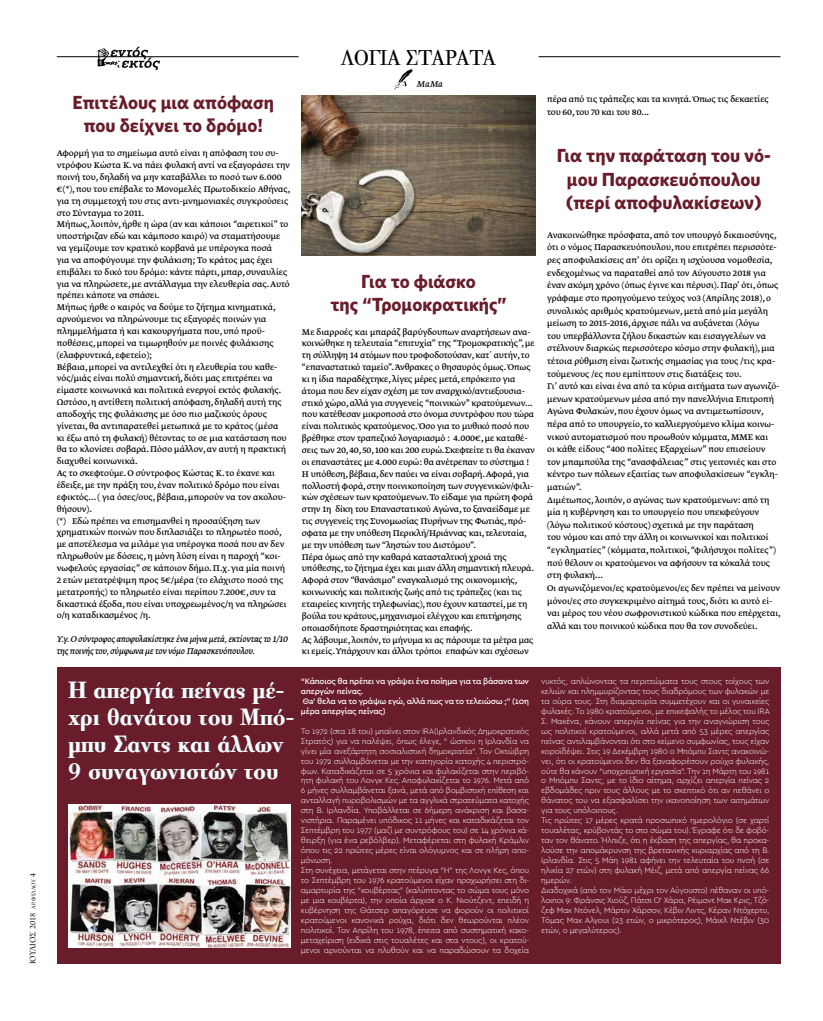
<style>
.page{position:relative;width:823px;height:1021px;background:#fff}
.page>*{position:absolute;margin:0;border:0;box-sizing:border-box;transform-origin:0 0}
.t1{font:700 25px/27px "PF Bodoni Text";color:#fff}
.t2{font:23px "PF Bodoni Text";letter-spacing:-.03em;color:#000}
.t3{font:700 19px/22.9px "Whitney";color:#691c29;text-align:center}
.t4{font:10px "Greta Text Pro Italic Plus";letter-spacing:-.015em;color:#000}
.t5{font:10px "Greta Text Pro Ita Min";color:#000}
.t6{font:9.8px/11.8px "Greta Text Pro";color:#000}
.t7{font:9.8px "Greta Text Pro Italic Plus";letter-spacing:-.015em;color:#000}
.t8{font:9px "Arno Pro Display";color:#000}
.t9{font:300 8.3px/10px "Cera PRO";letter-spacing:-.025em;color:#fff}
.t10{font:500 8.3px/10px "Cera PRO";letter-spacing:-.025em;color:#fff}
.s1{font-size:6px}
.s2{font-size:10px}
</style>
<div class="page">
<svg style="left:97px;top:47px;width:63px;height:23px"></svg>
<hr style="left:57px;top:56px;width:241px;height:1px;background:#000">
<hr style="left:538px;top:56px;width:242px;height:1px;background:#000">
<img style="left:302px;top:95px;width:233px;height:160px">
<div style="left:57px;top:667px;width:723px;height:297px;background:#691c29"></div>
<img style="left:69px;top:804px;width:221px;height:143px">
<svg style="left:394px;top:69px;width:18px;height:21px"></svg>
<p class="t8" style="left:28px;top:964px;width:92px;rotate:-90deg">ΙΟΥΛΙΟΣ 2018 <span class="s1">ΑΡ. ΦΥΛΛΟΥ</span> 4</p>
<h2 class="t2" style="left:340px;top:45px;width:157px">Λόγια Σταράτα</h2>
<h3 class="t3" style="left:73px;top:91px;width:203px">Επιτέλους μια απόφαση που δείχνει το δρόμο!</h3>
<p class="t6" style="left:57px;top:148px;width:235px">Αφορμή για το σημείωμα αυτό είναι η απόφαση του συ&shy;ντρόφου Κώστα Κ. να πάει φυλακή αντί να εξαγοράσει την ποινή του, δηλαδή να μην καταβάλλει το ποσό των 6.000 €(*), που του επέβαλε το Μονομελές Πρωτοδικείο Αθήνας, για τη συμμετοχή του στις αντι-μνημονιακές συγκρούσεις στο Σύνταγμα το 2011.<br>Μήπως, λοιπόν, ήρθε η ώρα (αν και κάποιοι “αιρετικοί” το υποστήριζαν εδώ και κάμποσο καιρό) να σταματήσουμε να γεμίζουμε τον κρατικό κορβανά με υπέρογκα ποσά<br>για να αποφύγουμε την φυλάκιση; Το κράτος μας έχει επιβάλει το δικό του δρόμο: κάντε πάρτι, μπαρ, συναυλίες για να πληρώσετε, με αντάλλαγμα την ελευθερία σας. Αυτό πρέπει κάποτε να σπάσει.<br>Μήπως ήρθε ο καιρός να δούμε το ζήτημα κινηματικά, αρνούμενοι να πληρώνουμε τις εξαγορές ποινών για πλημμελήματα ή και κακουργήματα που, υπό προϋ&shy;ποθέσεις, μπορεί να τιμωρηθούν με ποινές φυλάκισης (ελαφρυντικά, εφετείο);<br>Βέβαια, μπορεί να αντιλεχθεί ότι η ελευθερία του καθε&shy;νός/μιάς είναι πολύ σημαντική, διότι μας επιτρέπει να είμαστε κοινωνικά και πολιτικά ενεργοί εκτός φυλακής.<br>Ωστόσο, η αντίθετη πολιτική απόφαση, δηλαδή αυτή της αποδοχής της φυλάκισης με όσο πιο μαζικούς όρους γίνεται, θα αντιπαρατεθεί μετωπικά με το κράτος (μέσα<br>κι έξω από τη φυλακή) θέτοντας το σε μια κατάσταση που θα το κλονίσει σοβαρά. Πόσο μάλλον, αν αυτή η πρακτική διαχυθεί κοινωνικά.<br>Ας το σκεφτούμε. Ο σύντροφος Κώστας Κ. το έκανε και έδειξε, με την πράξη του, έναν πολιτικό δρόμο που είναι εφικτός... ( για όσες/ους, βέβαια, μπορούν να τον ακολου&shy;θήσουν).<br>(*) Εδώ πρέπει να επισημανθεί η προσαύξηση των χρηματικών ποινών που διπλασιάζει το πληρωτέο ποσό, με αποτέλεσμα να μιλάμε για υπέρογκα ποσά που αν δεν πληρωθούν με δόσεις, η μόνη λύση είναι η παροχή “κοι&shy;νωφελούς εργασίας” σε κάποιον δήμο. Π.χ. για μία ποινή 2 ετών μετατρέψιμη προς 5€/μέρα (το ελάχιστο ποσό της μετατροπής) το πληρωτέο είναι περίπου 7.200€, συν τα δικαστικά έξοδα, που είναι υποχρεωμένος/η να πληρώσει ο/η καταδικασμένος /η.</p>
<p class="t7" style="left:57px;top:633px;width:232px">Υ.γ. Ο σύντροφος αποφυλακίστηκε ένα μήνα μετά, <span class="s2">εκτίοντας το 1/10</span></p>
<p class="t4" style="left:57px;top:645px;width:199px">της ποινής του, σύμφωνα με τον νόμο Παρασκευόπουλου.</p>
<p class="t5" style="left:416px;top:77px;width:28px">ΜaMa</p>
<h3 class="t3" style="left:330px;top:269px;width:178px">Για το φιάσκο<br>της “Τρομοκρατικής”</h3>
<p class="t6" style="left:302px;top:326px;width:234px">Με διαρροές και μπαράζ βαρύγδουπων αναρτήσεων ανα&shy;κοινώθηκε η τελευταία “επιτυχία” της “Τρομοκρατικής”, με τη σύλληψη 14 ατόμων που τροφοδοτούσαν, κατ΄ αυτήν, το “επαναστατικό ταμείο”. Άνθρακες ο θησαυρός όμως. Όπως κι η ίδια παραδέχτηκε, λίγες μέρες μετά, επρόκειτο για άτομα που δεν είχαν σχέση με τον αναρχικό/αντιεξουσια&shy;στικό χώρο, αλλά για συγγενείς “ποινικών” κρατούμενων... που κατέθεσαν μικροποσά στο όνομα συντρόφου που τώρα είναι πολιτικός κρατούμενος. Όσο για το μυθικό ποσό που βρέθηκε στον τραπεζικό λογαριασμό : 4.000€, με καταθέ&shy;σεις των 20, 40, 50, 100 και 200 ευρώ. Σκεφτείτε τι θα έκαναν οι επαναστάτες με 4.000 ευρώ: θα ανέτρεπαν το σύστημα !<br>Η υπόθεση, βέβαια, δεν παύει να είναι σοβαρή. Αφορά, για πολλοστή φορά, στην ποινικοποίηση των συγγενικών/φιλι&shy;κών σχέσεων των κρατούμενων. Το είδαμε για πρώτη φορά στην 1η δίκη του Επαναστατικού Αγώνα, το ξαναείδαμε με τις συγγενείς της Συνομωσίας Πυρήνων της Φωτιάς, πρό&shy;σφατα με την υπόθεση Περικλή/Ηριάννας και, τελευταία, με την υπόθεση των “ληστών του Διστόμου”.<br>Πέρα όμως από την καθαρά κατασταλτική χροιά της υπόθεσης, το ζήτημα έχει και μιαν άλλη σημαντική πλευρά.<br>Αφορά στον “θανάσιμο” εναγκαλισμό της οικονομικής, κοινωνικής και πολιτικής ζωής από τις τράπεζες (και τις εταιρείες κινητής τηλεφωνίας), που έχουν καταστεί, με τη βούλα του κράτους, μηχανισμοί ελέγχου και επιτήρησης οποιασδήποτε δραστηριότητας και επαφής.<br>Ας λάβουμε, λοιπόν, το μήνυμα κι ας πάρουμε τα μέτρα μας κι εμείς. Υπάρχουν και άλλοι τρόποι επαφών και σχέσεων</p>
<p class="t6" style="left:547px;top:93px;width:223px;line-height:12.6px">πέρα από τις τράπεζες και τα κινητά. Όπως τις δεκαετίες του 60, του 70 και του 80...</p>
<h3 class="t3" style="left:556px;top:143px;width:216px;line-height:23.6px">Για την παράταση του νό&shy;μου Παρασκευόπουλου (περί αποφυλακίσεων)</h3>
<p class="t6" style="left:547px;top:229px;width:235px;line-height:12.6px">Ανακοινώθηκε πρόσφατα, από τον υπουργό δικαιοσύνης, ότι ο νόμος Παρασκευόπουλου, που επιτρέπει περισσότε&shy;ρες αποφυλακίσεις απ’ ότι ορίζει η ισχύουσα νομοθεσία, ενδεχομένως να παραταθεί από τον Αύγουστο 2018 για έναν ακόμη χρόνο (όπως έγινε και πέρυσι). Παρ’ ότι, όπως γράφαμε στο προηγούμενο τεύχος νο3 (Απρίλης 2018), ο συνολικός αριθμός κρατούμενων, μετά από μία μεγάλη μείωση το 2015-2016, άρχισε πάλι να αυξάνεται (λόγω<br>του υπερβάλλοντα ζήλου δικαστών και εισαγγελέων να στέλνουν διαρκώς περισσότερο κόσμο στην φυλακή), μια τέτοια ρύθμιση είναι ζωτικής σημασίας για τους /τις κρα&shy;τούμενους /ες που εμπίπτουν στις διατάξεις του.<br>Γι’ αυτό και είναι ένα από τα κύρια αιτήματα των αγωνιζό&shy;μενων κρατούμενων μέσα από την πανελλήνια Επιτροπή Αγώνα Φυλακών, που έχουν όμως να αντιμετωπίσουν, πέρα από το υπουργείο, το καλλιεργούμενο κλίμα κοινω&shy;νικού αυτοματισμού που προωθούν κόμματα, ΜΜΕ και<br>οι κάθε είδους “400 πολίτες Εξαρχείων” που επισείουν τον μπαμπούλα της “ανασφάλειας” στις γειτονιές και στο κέντρο των πόλεων εξαιτίας των αποφυλακίσεων “εγκλη&shy;ματιών”.<br>Διμέτωπος, λοιπόν, ο αγώνας των κρατούμενων: από τη μία η κυβέρνηση και το υπουργείο που υπεκφεύγουν (λόγω πολιτικού κόστους) σχετικά με την παράταση<br>του νόμου και από την άλλη οι κοινωνικοί και πολιτικοί “εγκληματίες” (κόμματα, πολιτικοί, “φιλήσυχοι πολίτες”) πού θέλουν οι κρατούμενοι να αφήσουν τα κόκαλά τους στη φυλακή...<br>Οι αγωνιζόμενοι/ες κρατούμενοι/ες δεν πρέπει να μείνουν μόνοι/ες στο συγκεκριμένο αίτημά τους, διότι κι αυτό εί&shy;ναι μέρος του νέου σωφρονιστικού κώδικα που επέρχεται, αλλά και του ποινικού κώδικα που θα τον συνοδεύει.</p>
<p class="t10" style="left:301px;top:675px;width:229px">“Κάποιος θα πρέπει να γράψει ένα ποίημα για τα βάσανα των απεργών πείνας.<br>Θa’ θελα να το γράψω εγώ, αλλά πως να το τελειώσω ;” (10η μέρα απεργίας πείνας)</p>
<p class="t9" style="left:301px;top:725px;width:230px">Το 1972 (στα 18 του) μπαίνει στον IRA(Ιρλανδικός Δημοκρατικός Στρατός) για να παλέψει, όπως έλεγε, “ ώσπου η Ιρλανδία να γίνει μία ανεξάρτητη σοσιαλιστική δημοκρατία”. Τον Οκτώβρη του 1972 συλλαμβάνεται με την κατηγορία κατοχής 4 περιστρό&shy;φων. Καταδικάζεται σε 5 χρόνια και φυλακίζεται στην περιβό&shy;ητη φυλακή του Λονγκ Κες. Αποφυλακίζεται το 1976. Μετά από 6 μήνες συλλαμβάνεται ξανά, μετά από βομβιστική επίθεση και ανταλλαγή πυροβολισμών με τα αγγλικά στρατεύματα κατοχής στη Β. Ιρλανδία. Υποβάλλεται σε 6ήμερη ανάκριση και βασα&shy;νιστήρια. Παραμένει υπόδικος 11 μήνες και καταδικάζεται τον Σεπτέμβρη του 1977 (μαζί με συντρόφους του) σε 14 χρόνια κά&shy;θειρξη (για ένα ρεβόλβερ). Μεταφέρεται στη φυλακή Κράμλιν όπου τις 22 πρώτες μέρες είναι ολόγυμνος και σε πλήρη απο&shy;μόνωση.<br>Στη συνέχεια, μετάγεται στην πτέρυγα “Η” της Λονγκ Κες, όπου το Σεπτέμβρη του 1976 κρατούμενοι είχαν προχωρήσει στη δι&shy;αμαρτυρία της “κουβέρτας” (καλύπτοντας το σώμα τους μόνο με μια κουβέρτα), την οποία άρχισε ο Κ. Νιούτζεντ, επειδή η κυβέρνηση της Θάτσερ απαγόρευσε να φορούν οι πολιτικοί κρατούμενοι κανονικά ρούχα, διότι δεν θεωρούνται πλέον πολιτικοί. Τον Απρίλη του 1978, έπειτα από συστηματική κακο&shy;μεταχείριση (ειδικά στις τουαλέτες και στα ντους), οι κρατού&shy;μενοι αρνούνται να πλυθούν και να παραδώσουν τα δοχεία</p>
<h1 class="t1" style="left:68px;top:677px;width:228px">Η απεργία πείνας μέ&shy;χρι θανάτου του Μπό&shy;μπυ Σαντς και άλλων<br>9 συναγωνιστών του</h1>
<p class="t9" style="left:541px;top:675px;width:230px">νυκτός, απλώνοντας τα περιττώματα τους στους τοίχους των κελιών και πλημμυρίζοντας τους διαδρόμους των φυλακών με τα ούρα τους. Στη διαμαρτυρία συμμετέχουν και οι γυναικείες φυλακές. Το 1980 κρατούμενοι, με επικεφαλής το μέλος του IRA Σ. Μακένα, κάνουν απεργία πείνας για την αναγνώριση τους ως πολιτικοί κρατούμενοι, αλλά μετά από 53 μέρες απεργίας πείνας αντιλαμβάνονται ότι στο κείμενο συμφωνίας, τους είχαν κοροϊδέψει. Στις 19 Δεκέμβρη 1980 ο Μπόμπυ Σαντς ανακοινώ&shy;νει, ότι οι κρατούμενοι δεν θα ξαναφορέσουν ρούχα φυλακής, ούτε θα κάνουν “υποχρεωτική εργασία”. Την 1η Μάρτη του 1981 ο Μπόμπυ Σαντς, με το ίδιο αίτημα, αρχίζει απεργία πείνας 2 εβδομάδες πριν τους άλλους με το σκεπτικό ότι αν πεθάνει ο θάνατος του να εξασφαλίσει την ικανοποίηση των αιτημάτων για τους υπόλοιπους.<br>Τις πρώτες 17 μέρες κρατά προσωπικό ημερολόγιο (σε χαρτί τουαλέτας, κρύβοντάς το στο σώμα του). Έγραφε ότι δε φοβό&shy;ταν τον θάνατο. Ήλπιζε, ότι η έκβαση της απεργίας, θα προκα&shy;λούσε την απομάκρυνση της βρετανικής κυριαρχίας από τη Β.<br>Ιρλανδία. Στις 5 Μάη 1981 αφήνει την τελευταία του πνοή (σε ηλικία 27 ετών) στη φυλακή Μέιζ, μετά από απεργία πείνας 66 ημερών.<br>Διαδοχικά (από τον Μάιο μέχρι τον Αύγουστο) πέθαναν οι υπό&shy;λοιποι 9: Φράνσις Χιούζ, Πάτσι Ο’ Χάρα, Ρέιμοντ Μακ Κρις, Τζό&shy;ζεφ Μακ Ντόνελ, Μάρτιν Χάρσον, Κέβιν Λιντς, Κέραν Ντόχερτυ, Τόμας Μακ Αλγουι (23 ετών, ο μικρότερος), Μάικλ Ντέβιν (30 ετών, ο μεγαλύτερος).</p>
</div>
